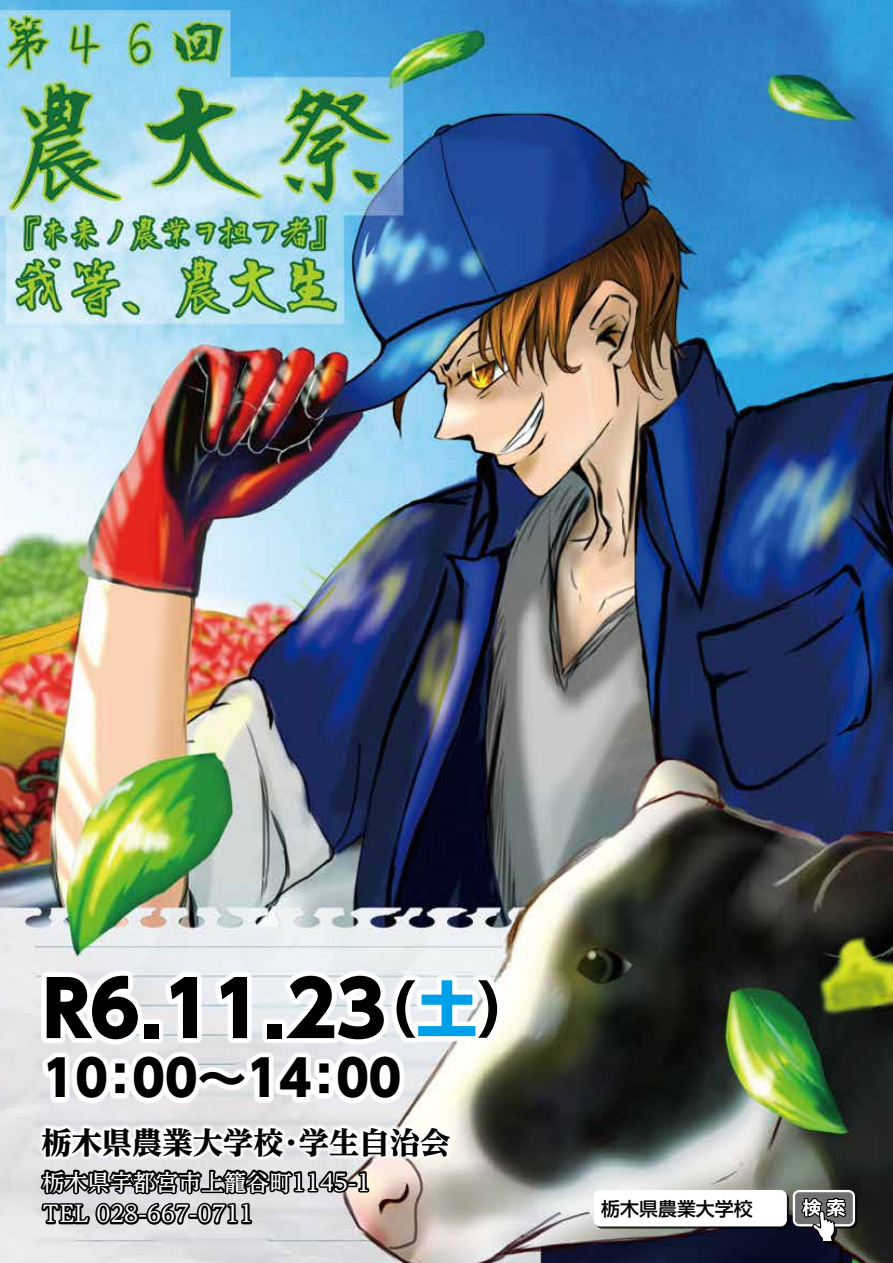
<style>
.page{position:relative;width:893px;height:1263px;background:#fff}
.page>*{position:absolute;margin:0;border:0;box-sizing:border-box;transform-origin:0 0}
.t1{font:800 75.75px "UD Shin Go Pro";color:#000}
.t2{font:800 60.6px "UD Shin Go Pro";color:#000}
.t3{font:800 49.2px "UD Shin Go Pro";color:#000}
.t4{font:800 30.3px "UD Reimin Pro";color:#000}
.t5{font:500 22.65px/31.8px "UD Reimin Pro";color:#fff}
.t6{font:500 18.9px "UD Shin Go Pro";color:#000}
.s1{color:#00a0e9}
</style>
<div class="page">
<img style="left:0;top:0;width:893px;height:1263px">
<svg style="left:37px;top:962px;width:471px;height:151px"></svg>
<svg style="left:37px;top:1123px;width:417px;height:140px"></svg>
<svg style="left:594px;top:1190px;width:263px;height:54px"></svg>
<h1 class="t1" style="left:43px;top:947px;width:345px">R6.11.23</h1>
<h3 class="t3" style="left:43px;top:1038px;width:360px">10：00~14：00</h3>
<h2 class="t2" style="left:356px;top:959px;width:183px">（<span class="s1">土</span>(</h2>
<h3 class="t4" style="left:41px;top:1117px;width:244px">栃木県農業大学校</h3>
<h3 class="t4" style="left:299px;top:1117px;width:153px">学生自治会</h3>
<h3 class="t4" style="left:276px;top:1117px;width:32px">・</h3>
<p class="t5" style="left:42px;top:1165px;width:330px">栃木県宇都宮市上籠谷町1145-1<br>TEL 028-667-0711</p>
<p class="t6" style="left:601px;top:1193px;width:153px">栃木県農業大学校</p>
</div>
